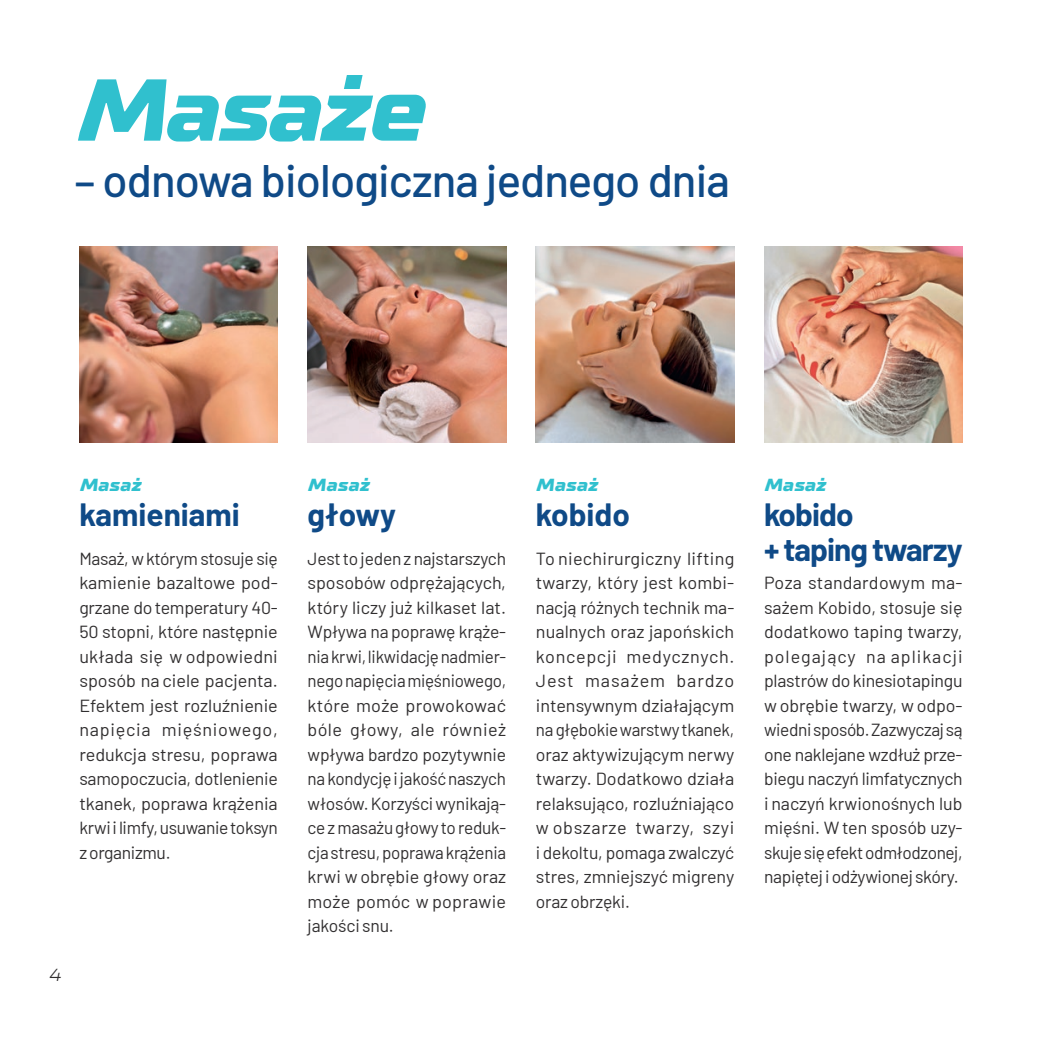
<style>
.page{position:relative;width:1042px;height:1042px;background:#fff}
.page>*{position:absolute;margin:0;border:0;box-sizing:border-box;transform-origin:0 0}
.Tytul{font:87.5px "TT Supermolot Neue Exp X Bold It";letter-spacing:-.03em;color:#30c0ce}
.Tytul-2{font:500 45.5px "Barlow";letter-spacing:-.02em;color:#0f4a87}
.t1{font:700 31.5px/35px "Barlow";letter-spacing:-.025em;color:#0f4a87}
.t2{font:700 31.5px "Barlow";color:#0f4a87}
.Tekst{font:17.5px/24.5px "Barlow";letter-spacing:-.01em;color:#312f30;text-align:justify}
.t3{font:17.5px "TT Supermolot Neue Exp X Bold It";letter-spacing:.015em;color:#30c0ce}
.t4{font:italic 17.5px "TT Supermolot Neue Exp";color:#312f30}
</style>
<div class="page">
<img style="left:764px;top:246px;width:198px;height:196px">
<img style="left:79px;top:246px;width:199px;height:196px">
<img style="left:308px;top:246px;width:198px;height:196px">
<img style="left:536px;top:246px;width:198px;height:196px">
<p class="Tytul" style="left:74px;top:57px;width:350px">Masaże</p>
<p class="Tytul-2" style="left:74px;top:148px;width:657px">– odnowa biologiczna jednego dnia</p>
<p class="t3" style="left:79px;top:475px;width:63px">Masaż</p>
<p class="t2" style="left:79px;top:492px;width:162px">kamieniami</p>
<p class="Tekst" style="left:79px;top:545px;width:200px">Masaż, wktórym stosuje się kamienie bazaltowe pod&shy;grzane dotemperatury 40- 50 stopni, które następnie układa się w odpowiedni sposób na ciele pacjenta.<br>Efektem jest rozluźnienie napięcia mięśniowego, redukcja stresu, poprawa samopoczucia, dotlenienie tkanek, poprawa krążenia krwi ilimfy, usuwanie toksyn zorganizmu.</p>
<p class="t4" style="left:48px;top:965px;width:13px">4</p>
<p class="t3" style="left:308px;top:475px;width:63px">Masaż</p>
<p class="t1" style="left:308px;top:495px;width:90px">głowy</p>
<p class="Tekst" style="left:308px;top:545px;width:200px">Jest to jeden z najstarszych sposobów odprężających, który liczy już kilkaset lat.<br>Wpływa na poprawę krąże&shy;nia krwi, likwidację nadmier&shy;nego napięcia mięśniowego, które może prowokować bóle głowy, ale również wpływa bardzo pozytywnie na kondycję i jakość naszych włosów. Korzyści wynikają&shy;ce zmasażu głowy toreduk&shy;cja stresu, poprawa krążenia krwi w obrębie głowy oraz może pomóc w poprawie jakości snu.</p>
<p class="t3" style="left:536px;top:475px;width:63px">Masaż</p>
<p class="t1" style="left:536px;top:495px;width:96px">kobido</p>
<p class="Tekst" style="left:536px;top:545px;width:200px">To niechirurgiczny lifting twarzy, który jest kombi&shy;nacją różnych technik ma&shy;nualnych oraz japońskich koncepcji medycznych.<br>Jest masażem bardzo intensywnym działającym nagłębokie warstwy tkanek, oraz aktywizującym nerwy twarzy. Dodatkowo działa relaksująco, rozluźniająco w obszarze twarzy, szyi i dekoltu, pomaga zwalczyć stres, zmniejszyć migreny oraz obrzęki.</p>
<p class="t3" style="left:764px;top:475px;width:63px">Masaż</p>
<p class="t1" style="left:764px;top:495px;width:200px">kobido<br>+ taping twarzy</p>
<p class="Tekst" style="left:764px;top:569px;width:200px">Poza standardowym ma&shy;sażem Kobido, stosuje się dodatkowo taping twarzy, polegający na aplikacji plastrów dokinesiotapingu w obrębie twarzy, w odpo&shy;wiedni sposób. Zazwyczaj są one naklejane wzdłuż prze&shy;biegu naczyń limfatycznych i naczyń krwionośnych lub mięśni. W ten sposób uzy&shy;skuje się efekt odmłodzonej, napiętej iodżywionej skóry.</p>
</div>
